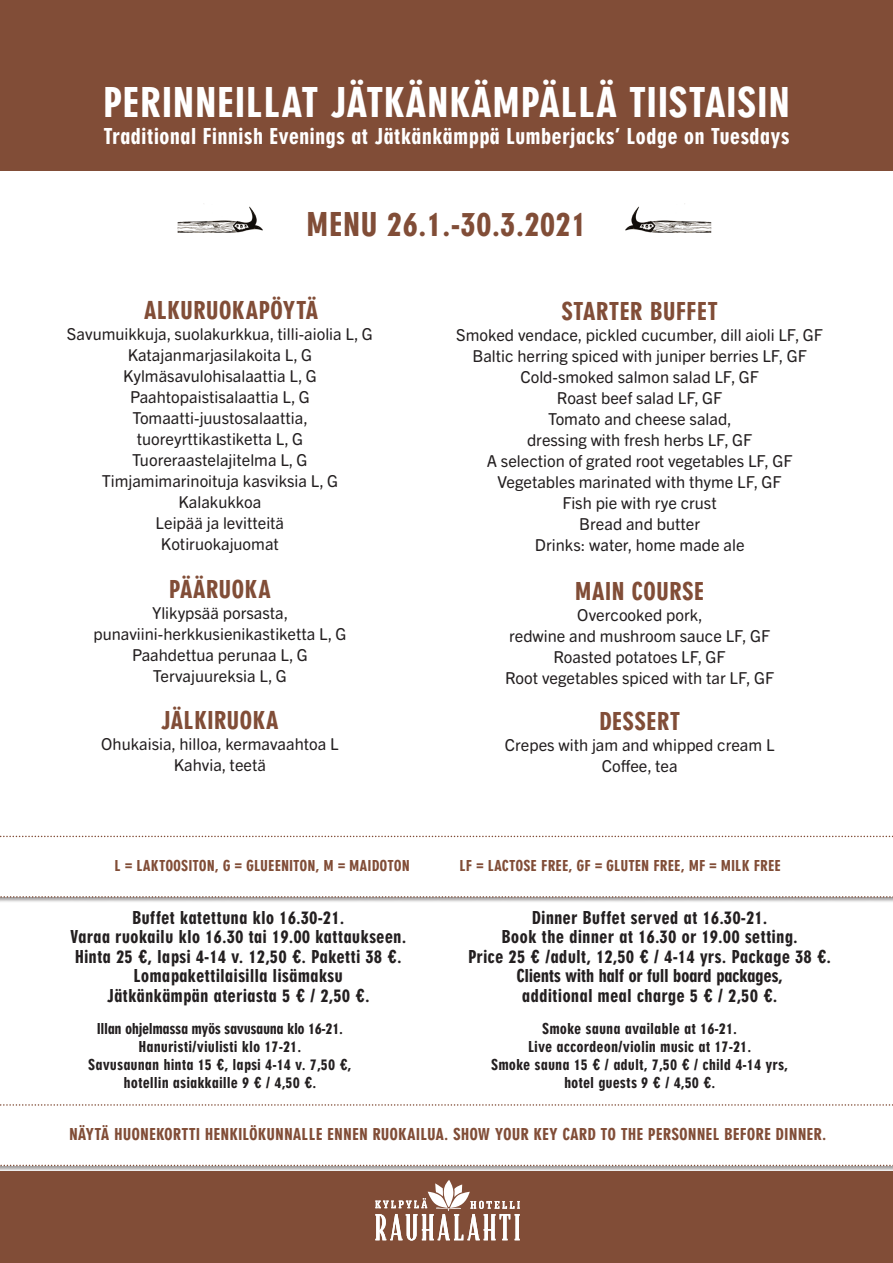
<style>
.page{position:relative;width:893px;height:1263px;background:#fff}
.page>*{position:absolute;margin:0;border:0;box-sizing:border-box;transform-origin:0 0}
.t1{font:900 45px "Neuzeit Gro Ext";color:#fff}
.t2{font:900 36px "Neuzeit Gro Ext";color:#814d37}
.t3{font:900 27px "Neuzeit Gro Ext";color:#814d37}
.t4{font:900 24px "Neuzeit Gro Ext";color:#fff}
.t5{font:900 19.5px/19.5px "Neuzeit Gro Ext";color:#231f20;text-align:center}
.t6{font:900 18px "Neuzeit Gro Ext";color:#814d37}
.t7{font:16.5px/21px "Trade Gothic Next SR Pro";color:#231f20;text-align:center}
.t8{font:900 16.5px/18px "Neuzeit Gro Ext";color:#231f20;text-align:center}
.t9{font:900 16.5px "Neuzeit Gro Ext";color:#814d37}
</style>
<div class="page">
<div style="left:0;top:1104px;width:893px;height:68px;background:#231f20;opacity:.42"></div>
<div style="left:0;top:1105px;width:893px;height:60px;background:#fff"></div>
<svg style="left:0;top:1165px;width:893px;height:1px"></svg>
<svg style="left:0;top:1104px;width:893px;height:2px"></svg>
<div style="left:0;top:836px;width:893px;height:67px;background:#231f20;opacity:.42"></div>
<div style="left:0;top:836px;width:893px;height:61px;background:#fff"></div>
<svg style="left:0;top:896px;width:893px;height:2px"></svg>
<svg style="left:0;top:836px;width:893px;height:1px"></svg>
<div style="left:0;top:0;width:893px;height:170px;background:#814d37"></div>
<div style="left:0;top:1172px;width:893px;height:91px;background:#814d37"></div>
<svg style="left:375px;top:1180px;width:145px;height:60px"></svg>
<img style="left:625px;top:203px;width:87px;height:30px">
<img style="left:177px;top:203px;width:86px;height:30px">
<h1 class="t1" style="left:103px;top:78px;width:689px">PERINNEILLAT JÄTKÄNKÄMPÄLLÄ TIISTAISIN</h1>
<h3 class="t4" style="left:103px;top:123px;width:688px">Traditional Finnish Evenings at Jätkänkämppä Lumberjacks’ Lodge on Tuesdays</h3>
<h2 class="t2" style="left:306px;top:205px;width:282px">MENU 26.1.-30.3.2021</h2>
<h3 class="t3" style="left:144px;top:296px;width:176px">ALKURUOKAPÖYTÄ</h3>
<p class="t7" style="left:67px;top:323px;width:307px">Savumuikkuja, suolakurkkua, tilli-aiolia L, G<br>Katajanmarjasilakoita L, G<br>Kylmäsavulohisalaattia L, G<br>Paahtopaistisalaattia L, G<br>Tomaatti-juustosalaattia, tuoreyrttikastiketta L, G<br>Tuoreraastelajitelma L, G<br>Timjamimarinoituja kasviksia L, G<br>Kalakukkoa<br>Leipää ja levitteitä<br>Kotiruokajuomat</p>
<h3 class="t3" style="left:169px;top:574px;width:104px">PÄÄRUOKA</h3>
<p class="t7" style="left:93px;top:601px;width:255px">Ylikypsää porsasta, punaviini-herkkusienikastiketta L, G<br>Paahdettua perunaa L, G<br>Tervajuureksia L, G</p>
<h3 class="t3" style="left:161px;top:706px;width:120px">JÄLKIRUOKA</h3>
<p class="t7" style="left:101px;top:732px;width:239px">Ohukaisia, hilloa, kermavaahtoa L<br>Kahvia, teetä</p>
<h3 class="t3" style="left:561px;top:297px;width:158px">STARTER BUFFET</h3>
<p class="t7" style="left:456px;top:323px;width:368px">Smoked vendace, pickled cucumber, dill aioli LF, GF<br>Baltic herring spiced with juniper berries LF, GF<br>Cold-smoked salmon salad LF, GF<br>Roast beef salad LF, GF<br>Tomato and cheese salad,<br>dressing with fresh herbs LF, GF<br>A selection of grated root vegetables LF, GF<br>Vegetables marinated with thyme LF, GF<br>Fish pie with rye crust<br>Bread and butter<br>Drinks: water, home made ale</p>
<h3 class="t3" style="left:575px;top:577px;width:131px">MAIN COURSE</h3>
<p class="t7" style="left:505px;top:604px;width:271px">Overcooked pork,<br>redwine and mushroom sauce LF, GF<br>Roasted potatoes LF, GF<br>Root vegetables spiced with tar LF, GF</p>
<h3 class="t3" style="left:599px;top:707px;width:83px">DESSERT</h3>
<p class="t7" style="left:505px;top:734px;width:271px">Crepes with jam and whipped cream L<br>Coffee, tea</p>
<p class="t9" style="left:115px;top:856px;width:297px">L = LAKTOOSITON, G = GLUEENITON, M = MAIDOTON</p>
<p class="t9" style="left:459px;top:856px;width:323px">LF = LACTOSE FREE, GF = GLUTEN FREE, MF = MILK FREE</p>
<p class="t5" style="left:70px;top:908px;width:338px">Buffet katettuna klo 16.30-21.<br>Varaa ruokailu klo 16.30 tai 19.00 kattaukseen.<br>Hinta 25 €, lapsi 4-14 v. 12,50 €. Paketti 38 €.<br>Lomapakettilaisilla lisämaksu<br>Jätkänkämpän ateriasta 5 € / 2,50 €.</p>
<p class="t5" style="left:468px;top:908px;width:365px">Dinner Buffet served at 16.30-21.<br>Book the dinner at 16.30 or 19.00 setting.<br>Price 25 € /adult, 12,50 € / 4-14 yrs. Package 38 €.<br>Clients with half or full board packages,<br>additional meal charge 5 € / 2,50 €.</p>
<p class="t8" style="left:88px;top:1020px;width:265px">Illan ohjelmassa myös savusauna klo 16-21.<br>Hanuristi/viulisti klo 17-21.<br>Savusaunan hinta 15 €, lapsi 4-14 v. 7,50 €, hotellin asiakkaille 9 € / 4,50 €.</p>
<p class="t8" style="left:491px;top:1020px;width:298px">Smoke sauna available at 16-21.<br>Live accordeon/violin music at 17-21.<br>Smoke sauna 15 € / adult, 7,50 € / child 4-14 yrs, hotel guests 9 € / 4,50 €.</p>
<p class="t6" style="left:69px;top:1125px;width:759px">NÄYTÄ HUONEKORTTI HENKILÖKUNNALLE ENNEN RUOKAILUA. SHOW YOUR KEY CARD TO THE PERSONNEL BEFORE DINNER.</p>
</div>
